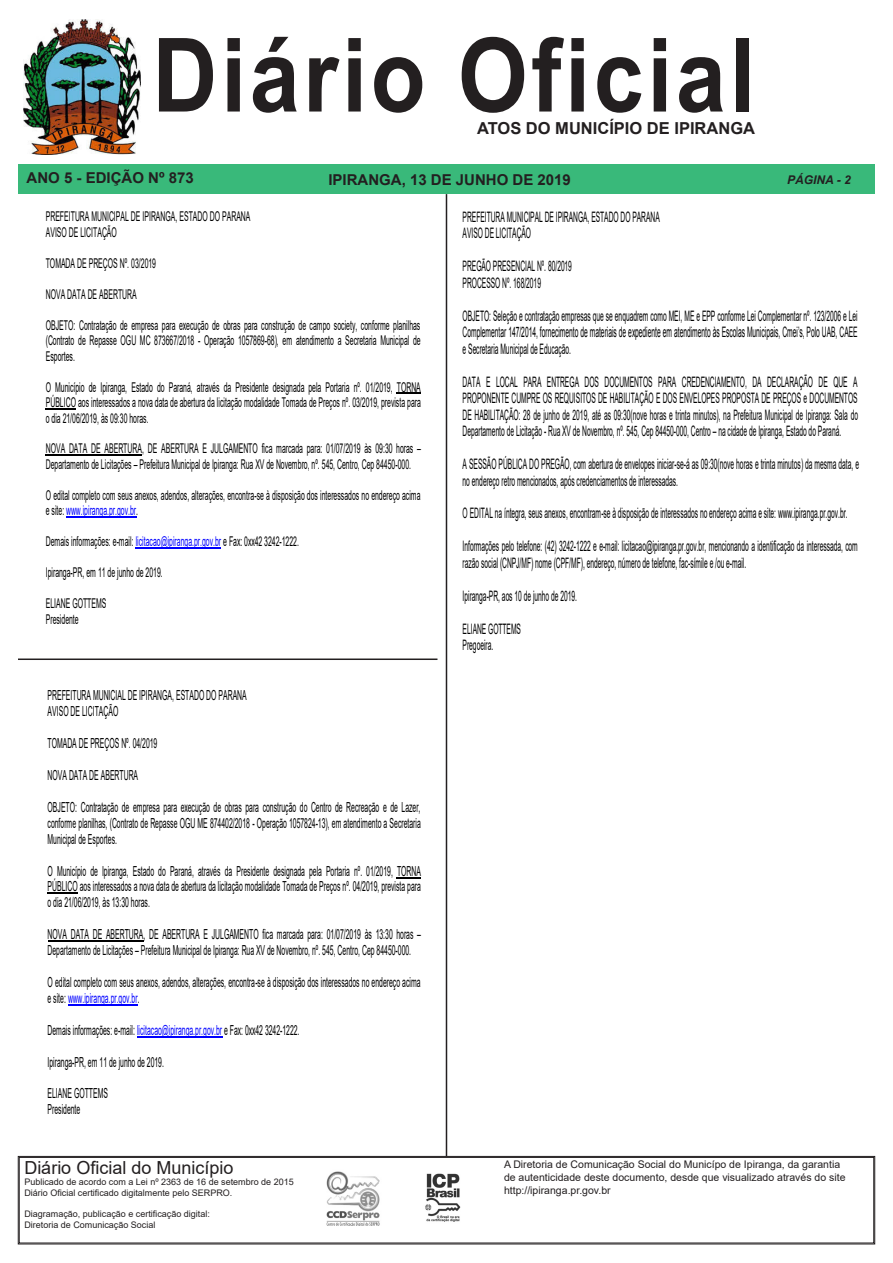
<style>
.page{position:relative;width:893px;height:1263px;background:#fff}
.page>*{position:absolute;margin:0;border:0;box-sizing:border-box;transform-origin:0 0}
.t1{font:700 102.6px "Arial";letter-spacing:.04em;color:#231f20;scale:.88 1}
.t2{font:18px "Arial";color:#231f20}
.t3{font:700 16.5px "Arial";color:#231f20}
.t4{font:700 15px "Arial";color:#231f20}
.t5{font:14.4px/16.5px "Arial";letter-spacing:-.005em;color:#000;scale:.46 1}
.t6{font:13.8px/15.9px "Arial";letter-spacing:-.005em;color:#000;scale:.5 1}
.t7{font:13.5px/15.5px "Arial";letter-spacing:-.005em;color:#000;scale:.51 1}
.t8{font:italic 700 12px "Arial";color:#231f20}
.t9{font:10.5px/12.6px "Arial";color:#231f20}
.t10{font:9px/10.8px "Arial";color:#231f20}
.s1{font-style:inherit}
.s2{color:#00f}
</style>
<div class="page">
<svg style="left:18px;top:1156px;width:857px;height:88px"></svg>
<div style="left:19px;top:1157px;width:855px;height:86px;border:1px solid #231f20"></div>
<div style="left:18px;top:165px;width:857px;height:29px;background:#39b97a"></div>
<img style="left:24px;top:20px;width:116px;height:135px">
<img style="left:307px;top:1170px;width:93px;height:56px">
<img style="left:409px;top:1165px;width:67px;height:66px">
<hr style="left:446px;top:194px;width:1px;height:962px;background:#231f20">
<svg style="left:397px;top:393px;width:24px;height:1px"></svg>
<hr style="left:46px;top:408px;width:30px;height:1px;background:#000">
<hr style="left:46px;top:455px;width:96px;height:1px;background:#000">
<hr style="left:66px;top:517px;width:70px;height:1px;background:#00f">
<hr style="left:136px;top:548px;width:85px;height:1px;background:#00f">
<svg style="left:397px;top:877px;width:24px;height:1px"></svg>
<hr style="left:48px;top:893px;width:30px;height:1px;background:#000">
<hr style="left:48px;top:941px;width:96px;height:1px;background:#000">
<hr style="left:68px;top:1004px;width:70px;height:1px;background:#00f">
<hr style="left:137px;top:1036px;width:85px;height:1px;background:#00f">
<hr style="left:18px;top:658px;width:419px;height:2px;background:#231f20">
<h1 class="t1" style="left:152px;top:3px;width:686px">Diário Oficial</h1>
<p class="t3" style="left:477px;top:117px;width:280px">ATOS DO MUNICÍPIO DE IPIRANGA</p>
<p class="t4" style="left:27px;top:167px;width:169px">ANO 5 - EDIÇÃO Nº 873</p>
<p class="t4" style="left:328px;top:169px;width:244px">IPIRANGA, 13 DE JUNHO DE 2019</p>
<p class="t8" style="left:787px;top:172px;width:65px">PÁGINA - 2</p>
<p class="t7" style="left:46px;top:209px;width:403px">PREFEITURA MUNICIPAL DE IPIRANGA, ESTADO DO PARANA<br>AVISO DE LICITAÇÃO</p>
<p class="t7" style="left:46px;top:255px;width:218px">TOMADA DE PREÇOS Nº. 03/2019</p>
<p class="t7" style="left:46px;top:286px;width:180px">NOVA DATA DE ABERTURA</p>
<p class="t7" style="left:46px;top:317px;width:737px;text-align:justify">OBJETO: Contratação de empresa para execução de obras para construção de campo society, conforme planilhas (Contrato de Repasse OGU MC 873667/2018 - Operação 1057869-68), em atendimento a Secretaria Municipal de Esportes.</p>
<p class="t7" style="left:46px;top:379px;width:737px;text-align:justify">O Município de Ipiranga, Estado do Paraná, através da Presidente designada pela Portaria nº. 01/2019, TORNA PÚBLICO aos interessados a nova data de abertura da licitação modalidade Tomada de Preços nº. 03/2019, prevista para o dia 21/06/2019, às 09:30 horas.</p>
<p class="t7" style="left:46px;top:441px;width:737px">NOVA DATA DE ABERTURA, DE ABERTURA E JULGAMENTO fica marcada para: 01/07/2019 às 09:30 horas <span class="s1">–<br></span>Departamento de Licitações <span class="s1">–</span> Prefeitura Municipal de Ipiranga: Rua XV de Novembro, nº. 545, Centro, Cep 84450-000.</p>
<p class="t7" style="left:46px;top:487px;width:737px">O edital completo com seus anexos, adendos, alterações, encontra-se à disposição dos interessados no endereço acima e site: <span class="s2">www.ipiranga.pr.gov.br</span>.</p>
<p class="t7" style="left:46px;top:534px;width:498px">Demais informações: e-mail: <span class="s2">licitacao@ipiranga.pr.gov.br</span> e Fax: 0xx42 3242-1222.</p>
<p class="t7" style="left:46px;top:565px;width:231px">Ipiranga-PR, em 11 de junho de 2019.</p>
<p class="t7" style="left:46px;top:596px;width:120px">ELIANE GOTTEMS<br>Presidente</p>
<p class="t6" style="left:48px;top:687px;width:400px">PREFEITURA MUNICIAL DE IPIRANGA, ESTADO DO PARANA<br>AVISO DE LICITAÇÃO</p>
<p class="t6" style="left:48px;top:735px;width:221px">TOMADA DE PREÇOS Nº. 04/2019</p>
<p class="t6" style="left:48px;top:767px;width:183px">NOVA DATA DE ABERTURA</p>
<p class="t6" style="left:48px;top:799px;width:748px;text-align:justify">OBJETO: Contratação de empresa para execução de obras para construção do Centro de Recreação e de Lazer, conforme planilhas, (Contrato de Repasse OGU ME 874402/2018 - Operação 1057824-13), em atendimento a Secretaria Municipal de Esportes.</p>
<p class="t6" style="left:48px;top:863px;width:748px;text-align:justify">O Município de Ipiranga, Estado do Paraná, através da Presidente designada pela Portaria nº. 01/2019, TORNA PÚBLICO aos interessados a nova data de abertura da licitação modalidade Tomada de Preços nº. 04/2019, prevista para o dia 21/06/2019, às 13:30 horas.</p>
<p class="t6" style="left:48px;top:926px;width:748px">NOVA DATA DE ABERTURA, DE ABERTURA E JULGAMENTO fica marcada para: 01/07/2019 às 13:30 horas <span class="s1">–<br></span>Departamento de Licitações <span class="s1">–</span> Prefeitura Municipal de Ipiranga: Rua XV de Novembro, nº. 545, Centro, Cep 84450-000.</p>
<p class="t6" style="left:48px;top:974px;width:748px">O edital completo com seus anexos, adendos, alterações, encontra-se à disposição dos interessados no endereço acima e site: <span class="s2">www.ipiranga.pr.gov.br</span>.</p>
<p class="t6" style="left:48px;top:1022px;width:506px">Demais informações: e-mail: <span class="s2">licitacao@ipiranga.pr.gov.br</span> e Fax: 0xx42 3242-1222.</p>
<p class="t6" style="left:48px;top:1054px;width:234px">Ipiranga-PR, em 11 de junho de 2019.</p>
<p class="t6" style="left:48px;top:1085px;width:122px">ELIANE GOTTEMS<br>Presidente</p>
<p class="t2" style="left:24px;top:1155px;width:211px">Diário Oficial do Município</p>
<p class="t10" style="left:24px;top:1176px;width:271px">Publicado de acordo com a Lei nº 2363 de 16 de setembro de 2015<br>Diário Oficial certificado digitalmente pelo SERPRO.</p>
<p class="t10" style="left:24px;top:1209px;width:187px">Diagramação, publicação e certificação digital:<br>Diretoria de Comunicação Social</p>
<p class="t5" style="left:463px;top:208px;width:430px">PREFEITURA MUNICIPAL DE IPIRANGA, ESTADO DO PARANA<br>AVISO DE LICITAÇÃO</p>
<p class="t5" style="left:463px;top:258px;width:239px">PREGÃO PRESENCIAL Nº. 80/2019<br>PROCESSO Nº. 168/2019</p>
<p class="t5" style="left:463px;top:307px;width:860px;text-align:justify">OBJETO: Seleção e contratação empresas que se enquadrem como MEI, ME e EPP conforme Lei Complementar nº. 123/2006 e Lei <span class="s1">Complementar 147/2014, fornecimento de materiais de expediente em atendimento às Escolas Municipais, Cmei’s, Polo UAB, CAEE </span>e Secretaria Municipal de Educação.</p>
<p class="t5" style="left:463px;top:373px;width:861px;text-align:justify">DATA E LOCAL PARA ENTREGA DOS DOCUMENTOS PARA CREDENCIAMENTO, DA DECLARAÇÃO DE QUE A PROPONENTE CUMPRE OS REQUISITOS DE HABILITAÇÃO E DOS ENVELOPES PROPOSTA DE PREÇOS e DOCUMENTOS DE HABILITAÇÃO: 28 de junho de 2019, até as 09:30(nove horas e trinta minutos), na Prefeitura Municipal de Ipiranga: Sala do Departamento de Licitação - Rua XV de Novembro, nº. 545, Cep 84450-000, Centro <span class="s1">–</span> na cidade de Ipiranga, Estado do Paraná.</p>
<p class="t5" style="left:463px;top:456px;width:863px">A SESSÃO PÚBLICA DO PREGÃO, com abertura de envelopes iniciar-se-á as 09:30(nove horas e trinta minutos) da mesma data, e no endereço retro mencionados, após credenciamentos de interessadas.</p>
<p class="t5" style="left:463px;top:505px;width:839px">O EDITAL na íntegra, seus anexos, encontram-se à disposição de interessados no endereço acima e site: www.ipiranga.pr.gov.br.</p>
<p class="t5" style="left:463px;top:538px;width:860px">Informações pelo telefone: (42) 3242-1222 e e-mail: licitacao@ipiranga.pr.gov.br, mencionando a identificação da interessada, com razão social (CNPJ/MF) nome (CPF/MF), endereço, número de telefone, fac-símile e /ou e-mail.</p>
<p class="t5" style="left:463px;top:587px;width:250px">Ipiranga-PR, aos 10 de junho de 2019.</p>
<p class="t5" style="left:463px;top:620px;width:129px">ELIANE GOTTEMS<br>Pregoeira.</p>
<p class="t9" style="left:504px;top:1158px;width:343px">A Diretoria de Comunicação Social do Municípo de Ipiranga, da garantia de autenticidade deste documento, desde que visualizado através do site http://ipiranga.pr.gov.br</p>
</div>
